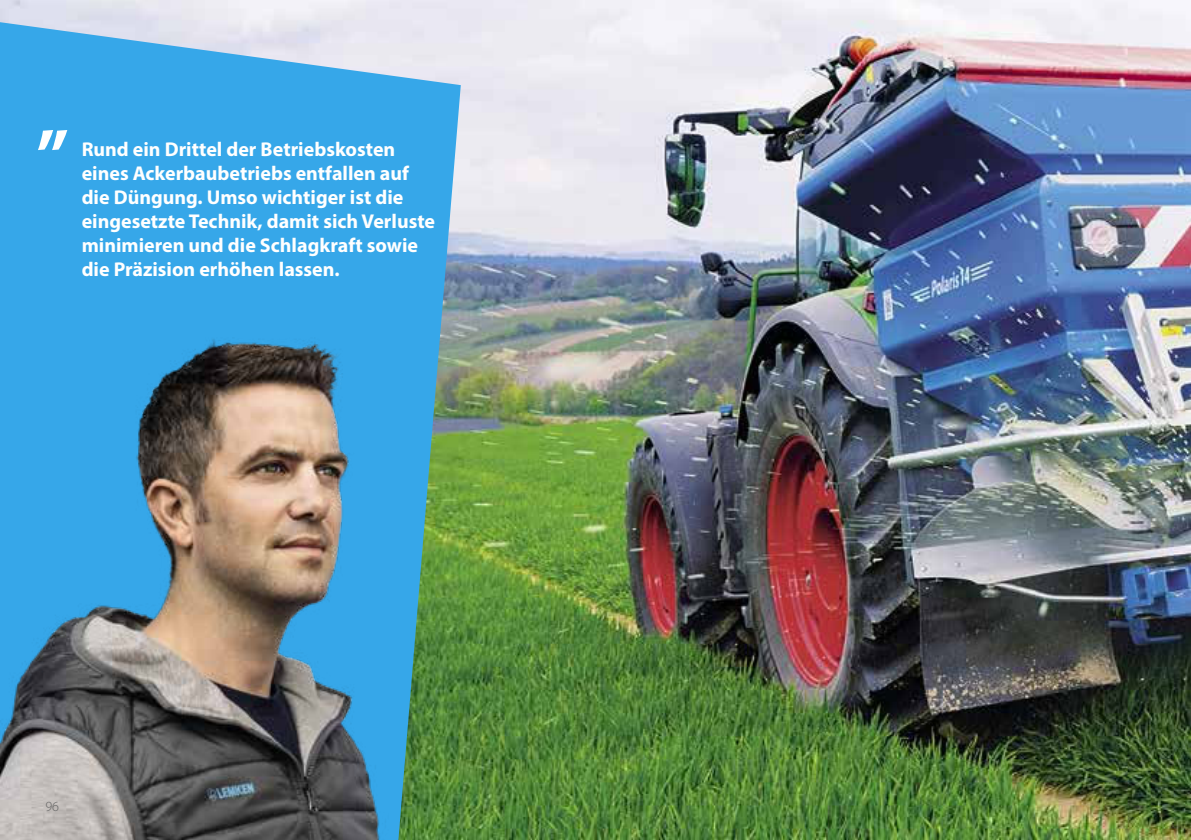
<style>
.page{position:relative;width:1191px;height:840px;background:#fff}
.page>*{position:absolute;margin:0;border:0;box-sizing:border-box;transform-origin:0 0}
.t1{font:700 72px "Myriad Pro";color:#fff}
.t2{font:700 20px/24px "Myriad Pro";color:#fff}
.t3{font:300 14px "Myriad Pro";color:#636363}
</style>
<div class="page">
<img style="left:0;top:0;width:1191px;height:839px">
<svg style="left:0;top:22px;width:461px;height:817px;background:#4cabde"></svg>
<img style="left:0;top:314px;width:442px;height:525px">
<h1 class="t1" style="left:37px;top:81px;width:35px">„</h1>
<p class="t2" style="left:82px;top:137px;width:355px">Rund ein Drittel der Betriebskosten eines Ackerbaubetriebs entfallen auf die Düngung. Umso wichtiger ist die eingesetzte Technik, damit sich Verluste minimieren und die Schlagkraft sowie die Präzision erhöhen lassen.</p>
<p class="t3" style="left:45px;top:799px;width:15px">96</p>
</div>
